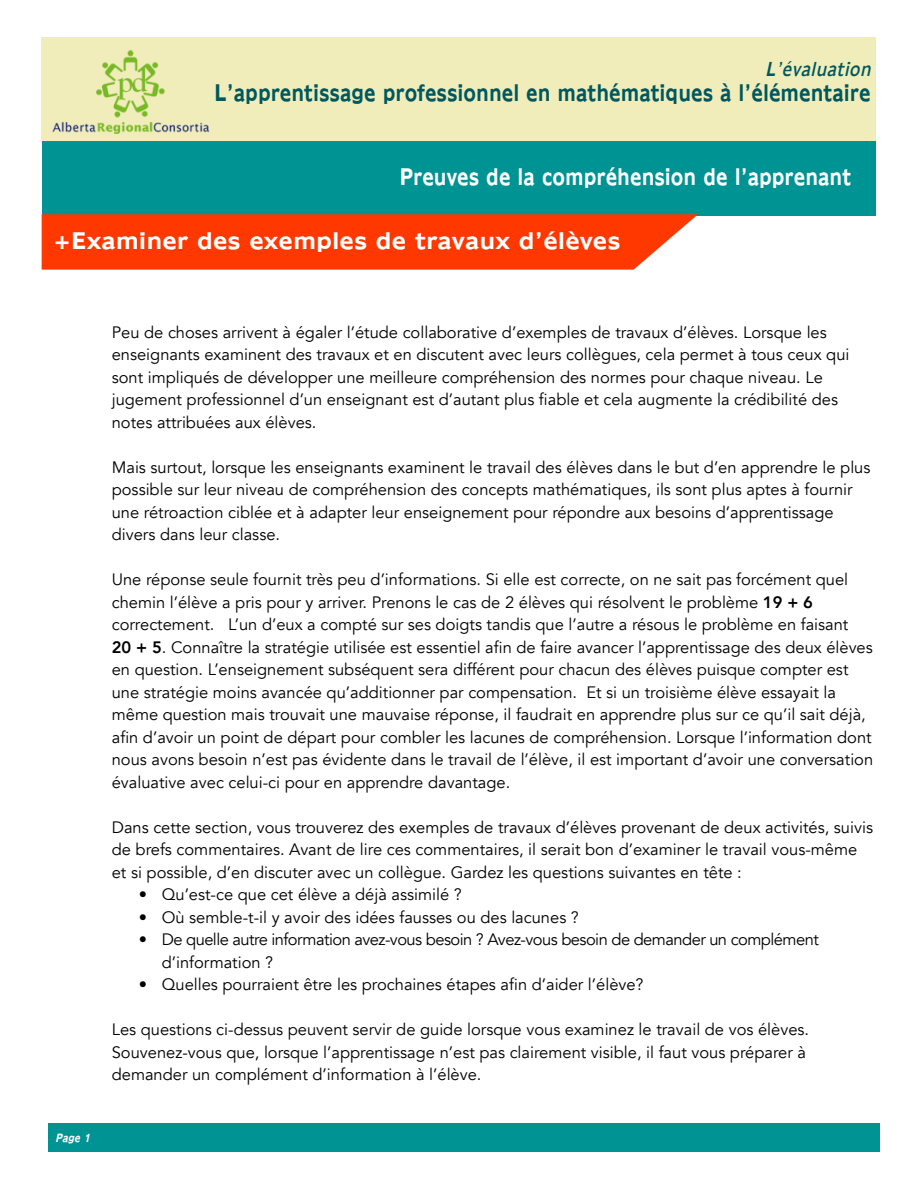
<style>
.page{position:relative;width:918px;height:1188px;background:#fff}
.page>*{position:absolute;margin:0;border:0;box-sizing:border-box;transform-origin:0 0}
.t1{font:700 condensed 21px "Adams";color:#00585e}
.t2{font:700 condensed 21px "Adams";color:#fff}
.t3{font:700 21px "Adams";color:#fff}
.t4{font:italic condensed 18px "Adams";color:#00585e}
.t5{font:16.5px/22.5px "Avenir";color:#000}
.t6{font:16.5px/22.5px "Avenir";letter-spacing:-.03em;color:#000}
.t7{font:italic 700 condensed 10.5px "Adams";color:#fff}
.s1{font-weight:800}
</style>
<div class="page">
<div style="left:42px;top:141px;width:833px;height:74px;background:#009393"></div>
<svg style="left:42px;top:214px;width:656px;height:56px;background:#fd430e"></svg>
<div style="left:48px;top:1124px;width:832px;height:28px;background:#009393"></div>
<div style="left:42px;top:38px;width:834px;height:103px;background:#f0edbb"></div>
<img style="left:52px;top:50px;width:158px;height:84px">
<p class="t4" style="left:765px;top:57px;width:107px">L’évaluation</p>
<p class="t1" style="left:214px;top:78px;width:658px">L’apprentissage professionnel en mathématiques à l’élémentaire</p>
<p class="t2" style="left:399px;top:162px;width:453px">Preuves de la compréhension de l’apprenant</p>
<p class="t3" style="left:53px;top:227px;width:569px">+Examiner des exemples de travaux d’élèves</p>
<p class="t7" style="left:55px;top:1130px;width:37px">Page 1</p>
<p class="t5" style="left:112px;top:321px;width:739px">Peu de choses arrivent à égaler l’étude collaborative d’exemples de travaux d’élèves. Lorsque les enseignants examinent des travaux et en discutent avec leurs collègues, cela permet à tous ceux qui sont impliqués de développer une meilleure compréhension des normes pour chaque niveau. Le jugement professionnel d’un enseignant est d’autant plus fiable et cela augmente la crédibilité des notes attribuées aux élèves.</p>
<p class="t5" style="left:112px;top:456px;width:760px">Mais surtout, lorsque les enseignants examinent le travail des élèves dans le but d’en apprendre le plus possible sur leur niveau de compréhension des concepts mathématiques, ils sont plus aptes à fournir une rétroaction ciblée et à adapter leur enseignement pour répondre aux besoins d’apprentissage divers dans leur classe.</p>
<p class="t5" style="left:112px;top:568px;width:763px">Une réponse seule fournit très peu d’informations. Si elle est correcte, on ne sait pas forcément quel chemin l’élève a pris pour y arriver. Prenons le cas de 2 élèves qui résolvent le problème <span class="s1">19 + 6 </span>correctement. L’un d’eux a compté sur ses doigts tandis que l’autre a résous le problème en faisant<br><span class="s1">20 + 5</span>. Connaître la stratégie utilisée est essentiel afin de faire avancer l’apprentissage des deux élèves en question. L’enseignement subséquent sera différent pour chacun des élèves puisque compter est une stratégie moins avancée qu’additionner par compensation. Et si un troisième élève essayait la même question mais trouvait une mauvaise réponse, il faudrait en apprendre plus sur ce qu’il sait déjà, afin d’avoir un point de départ pour combler les lacunes de compréhension. Lorsque l’information dont nous avons besoin n’est pas évidente dans le travail de l’élève, il est important d’avoir une conversation évaluative avec celui-ci pour en apprendre davantage.</p>
<p class="t5" style="left:112px;top:816px;width:763px">Dans cette section, vous trouverez des exemples de travaux d’élèves provenant de deux activités, suivis de brefs commentaires. Avant de lire ces commentaires, il serait bon d’examiner le travail vous-même et si possible, d’en discuter avec un collègue. Gardez les questions suivantes en tête :</p>
<p class="t5" style="left:139px;top:883px;width:325px">• Qu’est-ce que cet élève a déjà assimilé ?</p>
<p class="t5" style="left:139px;top:906px;width:442px">• Où semble-t-il y avoir des idées fausses ou des lacunes ?</p>
<p class="t6" style="left:162px;top:928px;width:659px;text-indent:-23px">• De quelle autre information avez-vous besoin ? Avez-vous besoin de demander un complément d’information ?</p>
<p class="t5" style="left:139px;top:973px;width:506px">• Quelles pourraient être les prochaines étapes afin d’aider l’élève?</p>
<p class="t5" style="left:112px;top:1018px;width:699px">Les questions ci-dessus peuvent servir de guide lorsque vous examinez le travail de vos élèves.<br>Souvenez-vous que, lorsque l’apprentissage n’est pas clairement visible, il faut vous préparer à demander un complément d’information à l’élève.</p>
</div>
